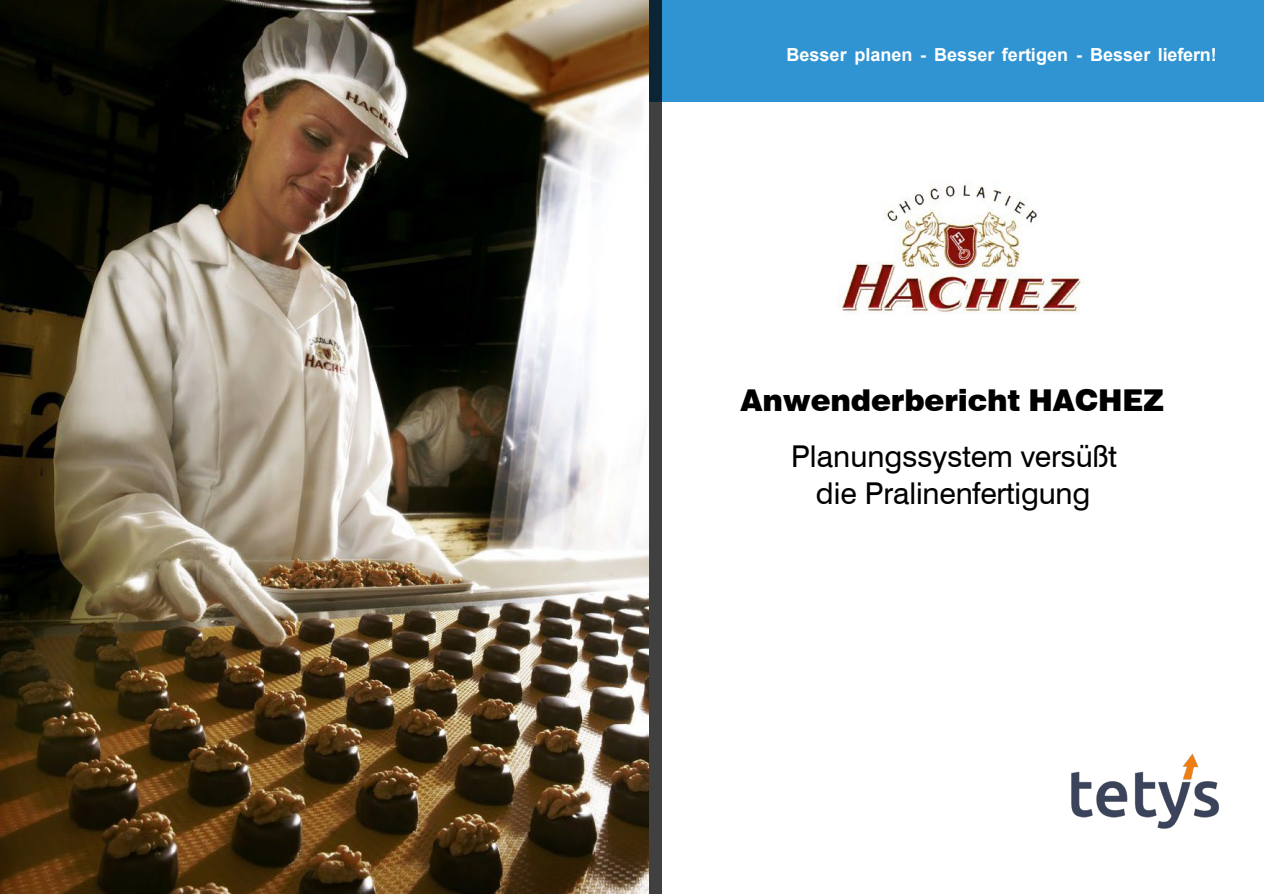
<style>
.page{position:relative;width:1264px;height:894px;background:#fff}
.page>*{position:absolute;margin:0;border:0;box-sizing:border-box;transform-origin:0 0}
.t1{font:30px/37.5px "Swiss 721 BT";letter-spacing:-.005em;color:#000;text-align:center}
.t2{font:900 30px "Swiss 721 BT";letter-spacing:-.005em;color:#000}
.t3{font:700 18px "Arial";color:#fff}
</style>
<div class="page">
<div style="left:0;top:0;width:1263px;height:101px;background:#3194d2"></div>
<img style="left:0;top:0;width:648px;height:893px">
<img style="left:837px;top:183px;width:244px;height:131px">
<img style="left:1071px;top:753px;width:148px;height:76px">
<p class="t3" style="left:786px;top:42px;width:432px">Besser planen - Besser fertigen - Besser liefern!</p>
<h1 class="t2" style="left:740px;top:381px;width:425px">Anwenderbericht HACHEZ</h1>
<p class="t1" style="left:790px;top:437px;width:327px">Planungssystem versüßt die Pralinenfertigung</p>
</div>
